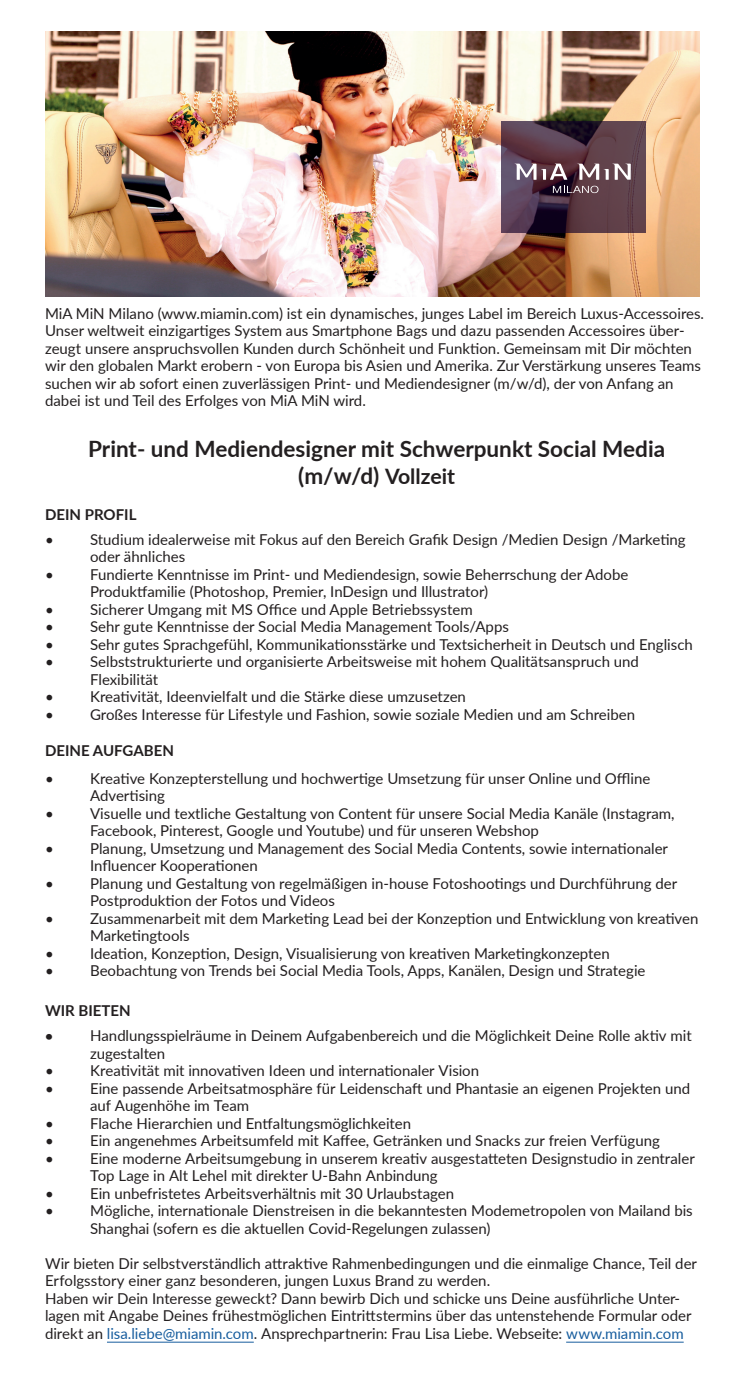
<style>
.page{position:relative;width:745px;height:1382px;background:#fff}
.page>*{position:absolute;margin:0;border:0;box-sizing:border-box;transform-origin:0 0}
.t1{font:700 22.5px "Lato";color:#231f20}
.t2{font:700 21.25px "Lato";color:#231f20}
.t3{font:15px/17.5px "Lato";color:#231f20}
.t4{font:700 15px "Lato";color:#231f20}
.t5{font:700 13.75px "Lato";color:#231f20}
.s1{font-size:22.5px}
.s2{color:#175d9e}
</style>
<div class="page">
<img style="left:45px;top:31px;width:654px;height:266px">
<hr style="left:107px;top:1342px;width:146px;height:1px;background:#175d9e">
<hr style="left:565px;top:1342px;width:118px;height:1px;background:#175d9e">
<svg style="left:500px;top:121px;width:145px;height:111px;background:#533847"></svg>
<svg style="left:514px;top:164px;width:53px;height:16px"></svg>
<svg style="left:577px;top:164px;width:53px;height:16px"></svg>
<svg style="left:552px;top:186px;width:46px;height:7px"></svg>
<p class="t3" style="left:45px;top:304px;width:660px">MiA MiN Milano (www.miamin.com) ist ein dynamisches, junges Label im Bereich Luxus-Accessoires.<br>Unser weltweit einzigartiges System aus Smartphone Bags und dazu passenden Accessoires über&shy;zeugt unsere anspruchsvollen Kunden durch Schönheit und Funktion. Gemeinsam mit Dir möchten wir den globalen Markt erobern - von Europa bis Asien und Amerika. Zur Verstärkung unseres Teams suchen wir ab sofort einen zuverlässigen Print- und Mediendesigner (m/w/d), der von Anfang an dabei ist und Teil des Erfolges von MiA MiN wird.</p>
<h1 class="t1" style="left:88px;top:432px;width:578px">Print- und Mediendesigner mit Schwerpunkt Social Media</h1>
<h2 class="t2" style="left:298px;top:461px;width:158px"><span class="s1">(m/w/d)</span> Vollzeit</h2>
<p class="t4" style="left:45px;top:503px;width:93px">DEIN PROFIL</p>
<p class="t3" style="left:45px;top:530px;width:10px">•</p>
<p class="t3" style="left:90px;top:530px;width:596px">Studium idealerweise mit Fokus auf den Bereich Grafik Design /Medien Design /Marketing oder ähnliches</p>
<p class="t3" style="left:45px;top:565px;width:10px">•</p>
<p class="t3" style="left:90px;top:565px;width:539px">Fundierte Kenntnisse im Print- und Mediendesign, sowie Beherrschung der Adobe<br>Produktfamilie (Photoshop, Premier, InDesign und Illustrator)</p>
<p class="t3" style="left:45px;top:600px;width:10px">•</p>
<p class="t3" style="left:90px;top:600px;width:384px">Sicherer Umgang mit MS Office und Apple Betriebssystem</p>
<p class="t3" style="left:45px;top:618px;width:10px">•</p>
<p class="t3" style="left:90px;top:618px;width:420px">Sehr gute Kenntnisse der Social Media Management Tools/Apps</p>
<p class="t3" style="left:45px;top:635px;width:10px">•</p>
<p class="t3" style="left:90px;top:635px;width:604px">Sehr gutes Sprachgefühl, Kommunikationsstärke und Textsicherheit in Deutsch und Englisch</p>
<p class="t3" style="left:45px;top:653px;width:10px">•</p>
<p class="t3" style="left:90px;top:653px;width:550px">Selbststrukturierte und organisierte Arbeitsweise mit hohem Qualitätsanspruch und<br>Flexibilität</p>
<p class="t3" style="left:45px;top:688px;width:10px">•</p>
<p class="t3" style="left:90px;top:688px;width:377px">Kreativität, Ideenvielfalt und die Stärke diese umzusetzen</p>
<p class="t3" style="left:45px;top:705px;width:10px">•</p>
<p class="t3" style="left:90px;top:705px;width:546px">Großes Interesse für Lifestyle und Fashion, sowie soziale Medien und am Schreiben</p>
<p class="t4" style="left:45px;top:740px;width:130px">DEINE AUFGABEN</p>
<p class="t3" style="left:45px;top:769px;width:10px">•</p>
<p class="t3" style="left:90px;top:769px;width:561px">Kreative Konzepterstellung und hochwertige Umsetzung für unser Online und Offline<br>Advertising</p>
<p class="t3" style="left:45px;top:804px;width:10px">•</p>
<p class="t3" style="left:90px;top:804px;width:585px">Visuelle und textliche Gestaltung von Content für unsere Social Media Kanäle (Instagram,<br>Facebook, Pinterest, Google und Youtube) und für unseren Webshop</p>
<p class="t3" style="left:45px;top:839px;width:10px">•</p>
<p class="t3" style="left:90px;top:839px;width:579px">Planung, Umsetzung und Management des Social Media Contents, sowie internationaler<br>Influencer Kooperationen</p>
<p class="t3" style="left:45px;top:874px;width:10px">•</p>
<p class="t3" style="left:90px;top:874px;width:588px">Planung und Gestaltung von regelmäßigen in-house Fotoshootings und Durchführung der<br>Postproduktion der Fotos und Videos</p>
<p class="t3" style="left:45px;top:909px;width:10px">•</p>
<p class="t3" style="left:90px;top:909px;width:609px">Zusammenarbeit mit dem Marketing Lead bei der Konzeption und Entwicklung von kreativen<br>Marketingtools</p>
<p class="t3" style="left:45px;top:944px;width:10px">•</p>
<p class="t3" style="left:90px;top:944px;width:521px">Ideation, Konzeption, Design, Visualisierung von kreativen Marketingkonzepten</p>
<p class="t3" style="left:45px;top:961px;width:10px">•</p>
<p class="t3" style="left:90px;top:961px;width:556px">Beobachtung von Trends bei Social Media Tools, Apps, Kanälen, Design und Strategie</p>
<p class="t4" style="left:45px;top:1000px;width:87px">WIR BIETEN</p>
<p class="t5" style="left:45px;top:1026px;width:9px">•</p>
<p class="t3" style="left:90px;top:1026px;width:602px">Handlungsspielräume in Deinem Aufgabenbereich und die Möglichkeit Deine Rolle aktiv mit zugestalten</p>
<p class="t3" style="left:45px;top:1061px;width:10px">•</p>
<p class="t3" style="left:90px;top:1061px;width:390px">Kreativität mit innovativen Ideen und internationaler Vision</p>
<p class="t3" style="left:45px;top:1079px;width:10px">•</p>
<p class="t3" style="left:90px;top:1079px;width:601px">Eine passende Arbeitsatmosphäre für Leidenschaft und Phantasie an eigenen Projekten und auf Augenhöhe im Team</p>
<p class="t3" style="left:45px;top:1114px;width:10px">•</p>
<p class="t3" style="left:90px;top:1114px;width:322px">Flache Hierarchien und Entfaltungsmöglichkeiten</p>
<p class="t3" style="left:45px;top:1131px;width:10px">•</p>
<p class="t3" style="left:90px;top:1131px;width:571px">Ein angenehmes Arbeitsumfeld mit Kaffee, Getränken und Snacks zur freien Verfügung</p>
<p class="t3" style="left:45px;top:1149px;width:10px">•</p>
<p class="t3" style="left:90px;top:1149px;width:605px">Eine moderne Arbeitsumgebung in unserem kreativ ausgestatteten Designstudio in zentraler<br>Top Lage in Alt Lehel mit direkter U-Bahn Anbindung</p>
<p class="t3" style="left:45px;top:1184px;width:10px">•</p>
<p class="t3" style="left:90px;top:1184px;width:365px">Ein unbefristetes Arbeitsverhältnis mit 30 Urlaubstagen</p>
<p class="t3" style="left:45px;top:1201px;width:10px">•</p>
<p class="t3" style="left:90px;top:1201px;width:603px">Mögliche, internationale Dienstreisen in die bekanntesten Modemetropolen von Mailand bis<br>Shanghai (sofern es die aktuellen Covid-Regelungen zulassen)</p>
<p class="t3" style="left:45px;top:1254px;width:653px">Wir bieten Dir selbstverständlich attraktive Rahmenbedingungen und die einmalige Chance, Teil der Erfolgsstory einer ganz besonderen, jungen Luxus Brand zu werden.<br>Haben wir Dein Interesse geweckt? Dann bewirb Dich und schicke uns Deine ausführliche Unter&shy;lagen mit Angabe Deines frühestmöglichen Eintrittstermins über das untenstehende Formular oder direkt an <span class="s2">lisa.liebe@miamin.com</span>. Ansprechpartnerin: Frau Lisa Liebe. Webseite: <span class="s2">www.miamin.com</span></p>
</div>
